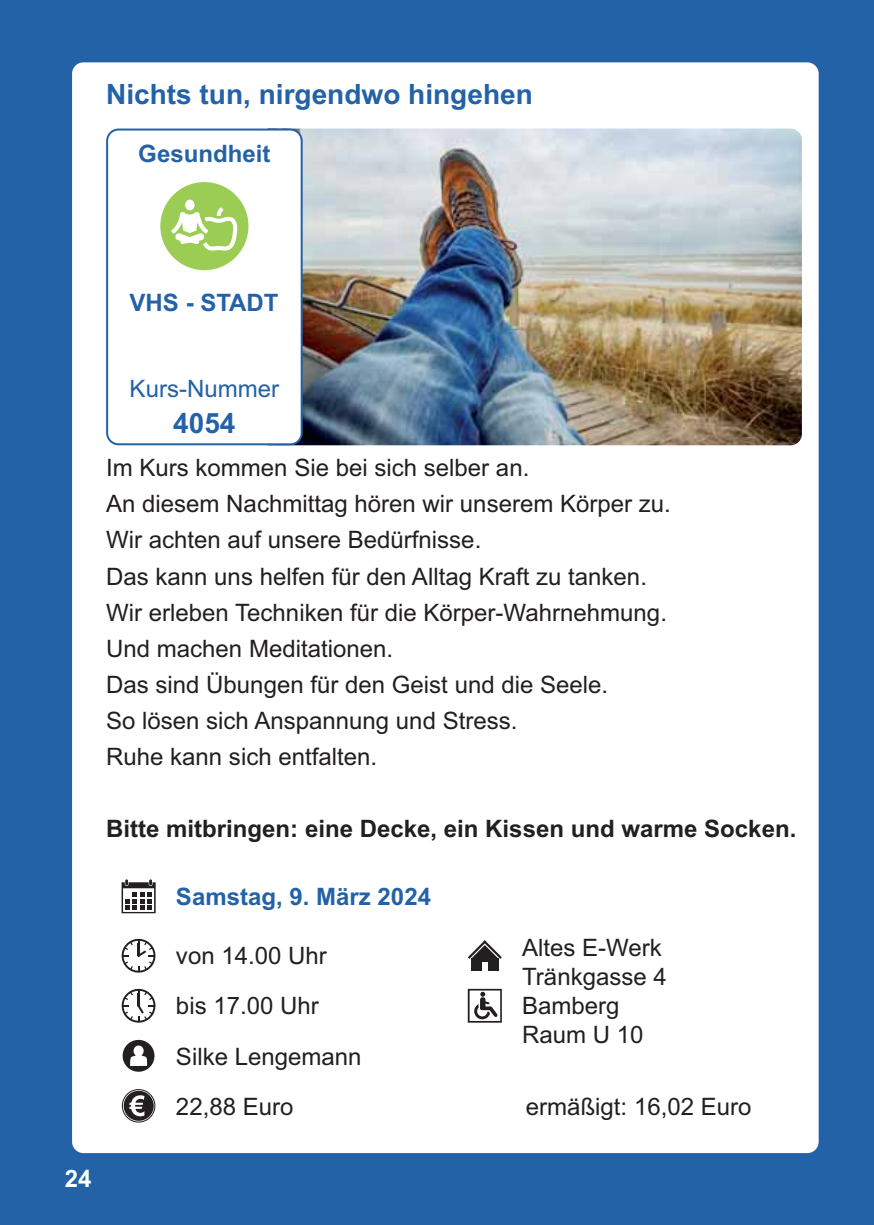
<style>
.page{position:relative;width:874px;height:1225px;background:#fff}
.page>*{position:absolute;margin:0;border:0;box-sizing:border-box;transform-origin:0 0}
.t1{font:700 28px "Arial";color:#2362a7}
.t2{font:24px/36px "Arial";color:#231f20}
.t3{font:700 24px "Arial";color:#231f20}
.t4{font:700 24px "Arial";color:#2362a7}
.t5{font:24px "Arial";color:#2362a7}
.t6{font:700 24px "Arial";color:#fff}
</style>
<div class="page">
<div style="left:0;top:0;width:873px;height:1224px;background:#2362a7"></div>
<div style="left:72px;top:62px;width:746px;height:1091px;background:#fff;border-radius:11px"></div>
<img style="left:302px;top:129px;width:499px;height:316px">
<svg style="left:106px;top:129px;width:196px;height:316px"></svg>
<div style="left:160px;top:182px;width:88px;height:88px;background:#9bcc54;border-radius:50%"></div>
<div style="left:185px;top:200px;width:9px;height:10px;background:#fff;border-radius:50%"></div>
<svg style="left:171px;top:207px;width:66px;height:44px"></svg>
<svg style="left:121px;top:879px;width:34px;height:34px"></svg>
<svg style="left:121px;top:938px;width:34px;height:34px"></svg>
<div style="left:471px;top:958px;width:10px;height:13px;background:#231f20"></div>
<div style="left:487px;top:958px;width:11px;height:13px;background:#231f20"></div>
<div style="left:480px;top:952px;width:9px;height:9px;background:#231f20"></div>
<svg style="left:467px;top:940px;width:34px;height:19px"></svg>
<svg style="left:121px;top:988px;width:35px;height:35px"></svg>
<svg style="left:467px;top:989px;width:34px;height:33px"></svg>
<svg style="left:122px;top:1039px;width:33px;height:33px"></svg>
<svg style="left:124px;top:1090px;width:30px;height:30px"></svg>
<div style="left:122px;top:1089px;width:33px;height:33px;border:1px solid #231f20;border-radius:50%"></div>
<p class="t1" style="left:106px;top:84px;width:428px">Nichts tun, nirgendwo hingehen</p>
<p class="t4" style="left:138px;top:145px;width:134px">Gesundheit</p>
<p class="t4" style="left:129px;top:294px;width:150px">VHS - STADT</p>
<p class="t5" style="left:130px;top:379px;width:151px">Kurs-Nummer</p>
<p class="t1" style="left:173px;top:413px;width:64px">4054</p>
<p class="t2" style="left:106px;top:452px;width:566px">Im Kurs kommen Sie bei sich selber an.<br>An diesem Nachmittag hören wir unserem Körper zu.<br>Wir achten auf unsere Bedürfnisse.<br>Das kann uns helfen für den Alltag Kraft zu tanken.<br>Wir erleben Techniken für die Körper-Wahrnehmung.<br>Und machen Meditationen.<br>Das sind Übungen für den Geist und die Seele.<br>So lösen sich Anspannung und Stress.<br>Ruhe kann sich entfalten.</p>
<p class="t3" style="left:106px;top:819px;width:691px">Bitte mitbringen: eine Decke, ein Kissen und warme Socken.</p>
<p class="t4" style="left:176px;top:888px;width:256px">Samstag, 9. März 2024</p>
<p class="t2" style="left:176px;top:940px;width:152px">von 14.00 Uhr</p>
<p class="t2" style="left:522px;top:935px;width:146px;line-height:28.8px">Altes E-Werk<br>Tränkgasse 4<br>Bamberg<br>Raum U 10</p>
<p class="t2" style="left:176px;top:983px;width:187px;line-height:50px">bis 17.00 Uhr<br>Silke Lengemann<br>22,88 Euro</p>
<p class="t2" style="left:525px;top:1090px;width:227px">ermäßigt: 16,02 Euro</p>
<p class="t6" style="left:65px;top:1169px;width:28px">24</p>
</div>
